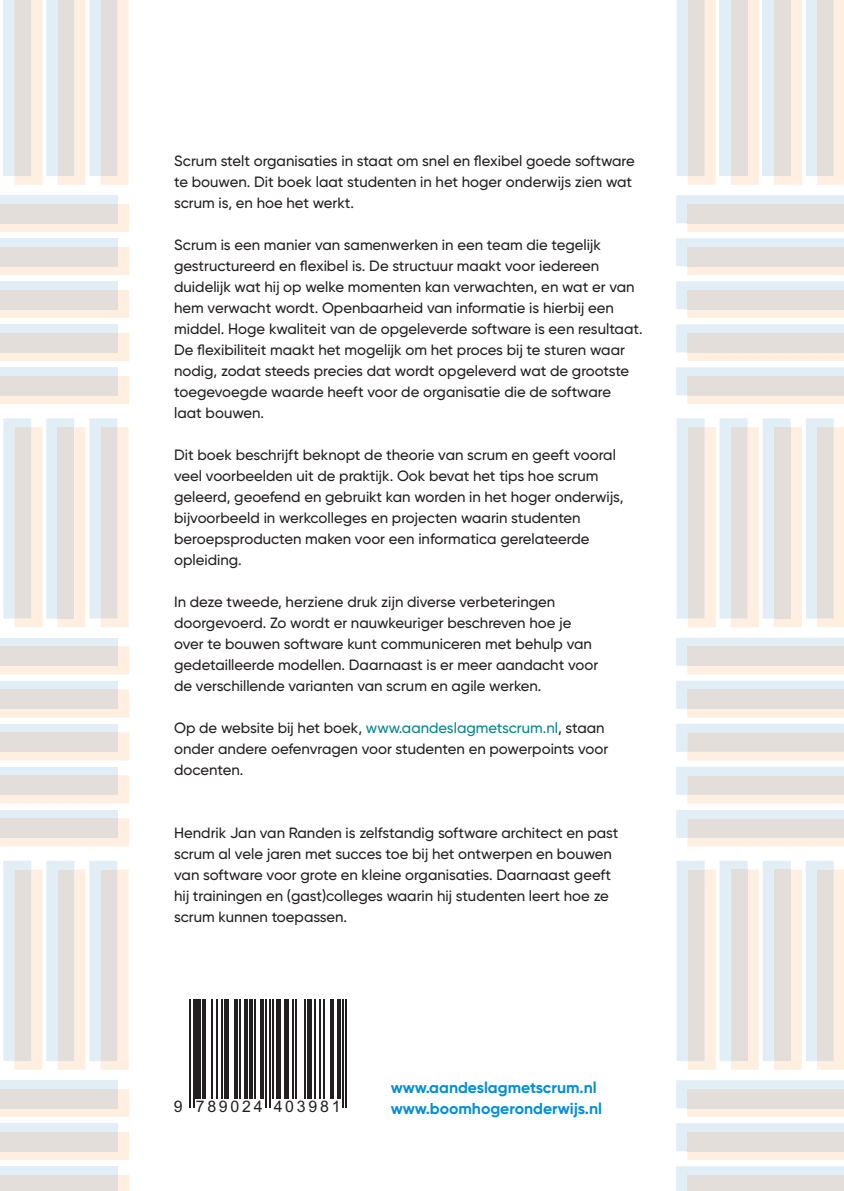
<style>
.page{position:relative;width:844px;height:1191px;background:#fff}
.page>*{position:absolute;margin:0;border:0;box-sizing:border-box;transform-origin:0 0}
.t1{font:15.92px "Arial";letter-spacing:.17em;color:#231f20}
.t2{font:700 15.75px/21px "Gilroy";color:#008fd5}
.t3{font:500 14.88px/21px "Gilroy";color:#231f20}
.s1{color:#00868e}
</style>
<div class="page">
<hr style="left:189px;top:999px;width:2px;height:108px;background:#231f20">
<hr style="left:193px;top:999px;width:1px;height:108px;background:#231f20">
<div style="left:196px;top:999px;width:5px;height:100px;background:#231f20"></div>
<hr style="left:202px;top:999px;width:4px;height:100px;background:#231f20">
<hr style="left:211px;top:999px;width:1px;height:100px;background:#231f20">
<hr style="left:216px;top:999px;width:1px;height:100px;background:#231f20">
<hr style="left:221px;top:999px;width:1px;height:100px;background:#231f20">
<div style="left:224px;top:999px;width:5px;height:100px;background:#231f20"></div>
<hr style="left:234px;top:999px;width:3px;height:100px;background:#231f20">
<hr style="left:239px;top:999px;width:2px;height:100px;background:#231f20">
<hr style="left:244px;top:999px;width:3px;height:100px;background:#231f20">
<hr style="left:249px;top:999px;width:3px;height:100px;background:#231f20">
<hr style="left:254px;top:999px;width:1px;height:100px;background:#231f20">
<hr style="left:260px;top:999px;width:4px;height:100px;background:#231f20">
<hr style="left:265px;top:999px;width:2px;height:108px;background:#231f20">
<hr style="left:269px;top:999px;width:1px;height:108px;background:#231f20">
<hr style="left:272px;top:999px;width:2px;height:100px;background:#231f20">
<div style="left:275px;top:999px;width:5px;height:100px;background:#231f20"></div>
<div style="left:284px;top:999px;width:5px;height:100px;background:#231f20"></div>
<hr style="left:292px;top:999px;width:2px;height:100px;background:#231f20">
<hr style="left:295px;top:999px;width:2px;height:100px;background:#231f20">
<hr style="left:304px;top:999px;width:1px;height:100px;background:#231f20">
<div style="left:307px;top:999px;width:5px;height:100px;background:#231f20"></div>
<hr style="left:313px;top:999px;width:2px;height:100px;background:#231f20">
<hr style="left:318px;top:999px;width:2px;height:100px;background:#231f20">
<hr style="left:323px;top:999px;width:2px;height:100px;background:#231f20">
<hr style="left:330px;top:999px;width:4px;height:100px;background:#231f20">
<hr style="left:337px;top:999px;width:3px;height:100px;background:#231f20">
<hr style="left:342px;top:999px;width:1px;height:108px;background:#231f20">
<hr style="left:345px;top:999px;width:2px;height:108px;background:#231f20">
<div style="left:805px;top:0;width:11px;height:176px;background:#e1eef6"></div>
<div style="left:762px;top:0;width:11px;height:176px;background:#e1eef6"></div>
<div style="left:719px;top:0;width:11px;height:176px;background:#e1eef6"></div>
<div style="left:676px;top:0;width:11px;height:176px;background:#e1eef6"></div>
<div style="left:89px;top:0;width:11px;height:176px;background:#e1eef6"></div>
<div style="left:46px;top:0;width:11px;height:176px;background:#e1eef6"></div>
<div style="left:3px;top:0;width:11px;height:176px;background:#e1eef6"></div>
<div style="left:0;top:195px;width:118px;height:9px;background:#e1eef6"></div>
<div style="left:0;top:238px;width:118px;height:9px;background:#e1eef6"></div>
<div style="left:0;top:281px;width:118px;height:9px;background:#e1eef6"></div>
<div style="left:0;top:324px;width:118px;height:9px;background:#e1eef6"></div>
<div style="left:0;top:367px;width:118px;height:9px;background:#e1eef6"></div>
<div style="left:0;top:637px;width:118px;height:9px;background:#e1eef6"></div>
<div style="left:0;top:680px;width:118px;height:9px;background:#e1eef6"></div>
<div style="left:0;top:723px;width:118px;height:9px;background:#e1eef6"></div>
<div style="left:0;top:767px;width:118px;height:8px;background:#e1eef6"></div>
<div style="left:0;top:810px;width:118px;height:8px;background:#e1eef6"></div>
<div style="left:0;top:1080px;width:118px;height:8px;background:#e1eef6"></div>
<div style="left:0;top:1123px;width:118px;height:8px;background:#e1eef6"></div>
<div style="left:0;top:1166px;width:118px;height:8px;background:#e1eef6"></div>
<svg style="left:774px;top:0;width:27px;height:185px"></svg>
<div style="left:773px;top:0;width:17px;height:176px;background:#e3deda"></div>
<svg style="left:731px;top:0;width:27px;height:185px"></svg>
<div style="left:730px;top:0;width:17px;height:176px;background:#e3deda"></div>
<svg style="left:688px;top:0;width:27px;height:185px"></svg>
<div style="left:687px;top:0;width:17px;height:176px;background:#e3deda"></div>
<svg style="left:676px;top:195px;width:167px;height:37px"></svg>
<div style="left:687px;top:204px;width:156px;height:19px;background:#e3deda"></div>
<svg style="left:676px;top:238px;width:167px;height:37px"></svg>
<div style="left:687px;top:247px;width:156px;height:19px;background:#e3deda"></div>
<svg style="left:676px;top:281px;width:167px;height:37px"></svg>
<div style="left:687px;top:290px;width:156px;height:19px;background:#e3deda"></div>
<svg style="left:676px;top:324px;width:167px;height:37px"></svg>
<div style="left:687px;top:333px;width:156px;height:19px;background:#e3deda"></div>
<svg style="left:676px;top:367px;width:167px;height:37px"></svg>
<div style="left:687px;top:376px;width:156px;height:19px;background:#e3deda"></div>
<svg style="left:676px;top:418px;width:167px;height:209px"></svg>
<div style="left:687px;top:427px;width:17px;height:191px;background:#e3deda"></div>
<svg style="left:676px;top:638px;width:167px;height:36px"></svg>
<div style="left:687px;top:646px;width:156px;height:19px;background:#e3deda"></div>
<svg style="left:676px;top:681px;width:167px;height:36px"></svg>
<div style="left:687px;top:689px;width:156px;height:19px;background:#e3deda"></div>
<svg style="left:676px;top:724px;width:167px;height:36px"></svg>
<svg style="left:676px;top:767px;width:167px;height:36px"></svg>
<svg style="left:676px;top:810px;width:167px;height:36px"></svg>
<svg style="left:676px;top:861px;width:167px;height:208px"></svg>
<div style="left:687px;top:869px;width:17px;height:192px;background:#e3deda"></div>
<svg style="left:676px;top:1080px;width:167px;height:36px"></svg>
<div style="left:687px;top:1088px;width:156px;height:20px;background:#e3deda"></div>
<svg style="left:676px;top:1123px;width:167px;height:36px"></svg>
<div style="left:687px;top:1131px;width:156px;height:20px;background:#e3deda"></div>
<svg style="left:100px;top:0;width:28px;height:185px"></svg>
<div style="left:100px;top:0;width:17px;height:176px;background:#e3deda"></div>
<svg style="left:57px;top:0;width:28px;height:185px"></svg>
<div style="left:57px;top:0;width:17px;height:176px;background:#e3deda"></div>
<svg style="left:14px;top:0;width:28px;height:185px"></svg>
<div style="left:14px;top:0;width:17px;height:176px;background:#e3deda"></div>
<svg style="left:0;top:204px;width:129px;height:28px"></svg>
<div style="left:0;top:204px;width:118px;height:19px;background:#e3deda"></div>
<svg style="left:0;top:247px;width:129px;height:28px"></svg>
<div style="left:0;top:247px;width:118px;height:19px;background:#e3deda"></div>
<svg style="left:0;top:290px;width:129px;height:28px"></svg>
<div style="left:0;top:290px;width:118px;height:19px;background:#e3deda"></div>
<svg style="left:0;top:333px;width:129px;height:28px"></svg>
<div style="left:0;top:333px;width:118px;height:19px;background:#e3deda"></div>
<svg style="left:0;top:376px;width:129px;height:28px"></svg>
<div style="left:0;top:376px;width:118px;height:19px;background:#e3deda"></div>
<svg style="left:3px;top:418px;width:125px;height:209px"></svg>
<div style="left:14px;top:427px;width:17px;height:191px;background:#e3deda"></div>
<svg style="left:0;top:646px;width:129px;height:28px"></svg>
<div style="left:0;top:646px;width:118px;height:19px;background:#e3deda"></div>
<svg style="left:0;top:689px;width:129px;height:28px"></svg>
<div style="left:0;top:689px;width:118px;height:19px;background:#e3deda"></div>
<svg style="left:0;top:732px;width:129px;height:28px"></svg>
<div style="left:0;top:732px;width:118px;height:19px;background:#e3deda"></div>
<svg style="left:0;top:775px;width:129px;height:28px"></svg>
<div style="left:0;top:775px;width:118px;height:20px;background:#e3deda"></div>
<svg style="left:0;top:818px;width:129px;height:28px"></svg>
<div style="left:0;top:818px;width:118px;height:20px;background:#e3deda"></div>
<svg style="left:3px;top:861px;width:125px;height:208px"></svg>
<div style="left:14px;top:869px;width:17px;height:192px;background:#e3deda"></div>
<svg style="left:0;top:1089px;width:129px;height:27px"></svg>
<div style="left:0;top:1088px;width:118px;height:20px;background:#e3deda"></div>
<svg style="left:0;top:1132px;width:129px;height:27px"></svg>
<div style="left:0;top:1131px;width:118px;height:20px;background:#e3deda"></div>
<hr style="left:843px;top:533px;width:1px;height:124px;background:#ee1d23">
<svg style="left:0;top:1174px;width:129px;height:17px"></svg>
<svg style="left:816px;top:0;width:28px;height:185px"></svg>
<svg style="left:676px;top:1166px;width:168px;height:25px"></svg>
<p class="t3" style="left:174px;top:150px;width:462px">Scrum stelt organisaties in staat om snel en flexibel goede software te bouwen. Dit boek laat studenten in het hoger onderwijs zien wat scrum is, en hoe het werkt.</p>
<p class="t3" style="left:174px;top:234px;width:470px">Scrum is een manier van samenwerken in een team die tegelijk gestructureerd en flexibel is. De structuur maakt voor iedereen duidelijk wat hij op welke momenten kan verwachten, en wat er van hem verwacht wordt. Openbaarheid van informatie is hierbij een middel. Hoge kwaliteit van de opgeleverde software is een resultaat.<br>De flexibiliteit maakt het mogelijk om het proces bij te sturen waar nodig, zodat steeds precies dat wordt opgeleverd wat de grootste toegevoegde waarde heeft voor de organisatie die de software<br>laat bouwen.</p>
<p class="t3" style="left:174px;top:444px;width:451px">Dit boek beschrijft beknopt de theorie van scrum en geeft vooral veel voorbeelden uit de praktijk. Ook bevat het tips hoe scrum geleerd, geoefend en gebruikt kan worden in het hoger onderwijs, bijvoorbeeld in werkcolleges en projecten waarin studenten beroepsproducten maken voor een informatica gerelateerde opleiding.</p>
<p class="t3" style="left:174px;top:591px;width:425px">In deze tweede, herziene druk zijn diverse verbeteringen doorgevoerd. Zo wordt er nauwkeuriger beschreven hoe je over te bouwen software kunt communiceren met behulp van gedetailleerde modellen. Daarnaast is er meer aandacht voor de verschillende varianten van scrum en agile werken.</p>
<p class="t3" style="left:174px;top:717px;width:435px">Op de website bij het boek, <span class="s1">www.aandeslagmetscrum.nl</span>, staan onder andere oefenvragen voor studenten en powerpoints voor docenten.</p>
<p class="t3" style="left:174px;top:822px;width:445px">Hendrik Jan van Randen is zelfstandig software architect en past scrum al vele jaren met succes toe bij het ontwerpen en bouwen van software voor grote en kleine organisaties. Daarnaast geeft hij trainingen en (gast)colleges waarin hij studenten leert hoe ze scrum kunnen toepassen.</p>
<p class="t1" style="left:174px;top:1096px;width:168px">9 789024 403981</p>
<p class="t2" style="left:390px;top:1077px;width:213px">www.aandeslagmetscrum.nl www.boomhogeronderwijs.nl</p>
</div>
